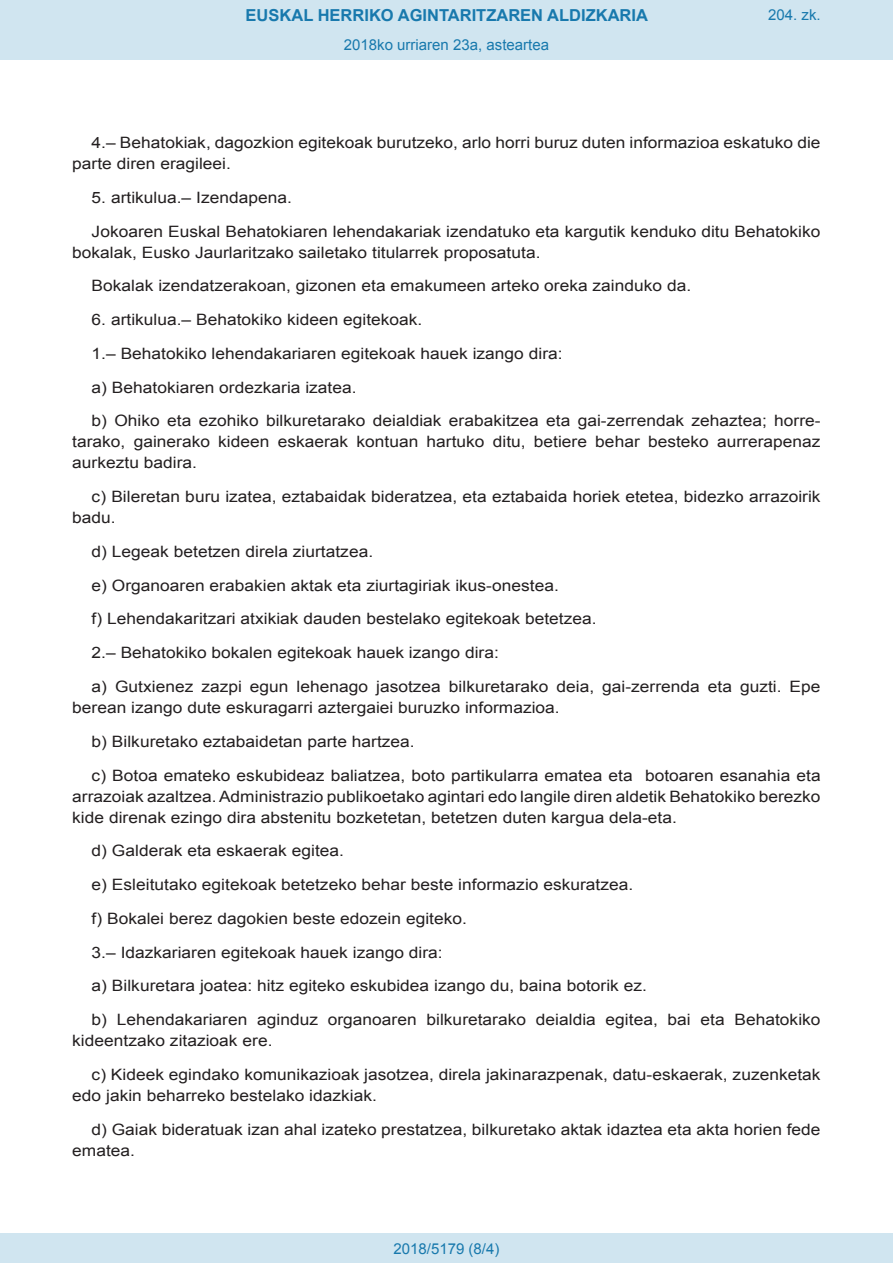
<style>
.page{position:relative;width:893px;height:1263px;background:#fff}
.page>*{position:absolute;margin:0;border:0;box-sizing:border-box;transform-origin:0 0}
.t1{font:700 16.5px "Arial";color:#1879ad}
.BOPVDetalle{font:15.6px/21px "Arial";color:#231f20;scale:1.11 1}
.Paginacion_Centro{font:15px "Arial";color:#1879ad}
</style>
<div class="page">
<div style="left:0;top:0;width:893px;height:60px;background:#d0e5f0"></div>
<div style="left:0;top:1233px;width:893px;height:30px;background:#d0e5f0"></div>
<p class="t1" style="left:246px;top:4px;width:404px">EUSKAL HERRIKO AGINTARITZAREN ALDIZKARIA</p>
<p class="Paginacion_Centro" style="left:344px;top:35px;width:207px">2018ko urriaren 23a, asteartea</p>
<p class="Paginacion_Centro" style="left:768px;top:5px;width:54px">204. zk.</p>
<p class="BOPVDetalle" style="left:72px;top:132px;width:676px;text-indent:19px">4.– Behatokiak, dagozkion egitekoak burutzeko, arlo horri buruz duten informazioa eskatuko die parte diren eragileei.</p>
<p class="BOPVDetalle" style="left:92px;top:187px;width:182px">5. artikulua.– Izendapena.</p>
<p class="BOPVDetalle" style="left:72px;top:221px;width:676px;text-indent:19px">Jokoaren Euskal Behatokiaren lehendakariak izendatuko eta kargutik kenduko ditu Behatokiko bokalak, Eusko Jaurlaritzako sailetako titularrek proposatuta.</p>
<p class="BOPVDetalle" style="left:92px;top:276px;width:542px">Bokalak izendatzerakoan, gizonen eta emakumeen arteko oreka zainduko da.</p>
<p class="BOPVDetalle" style="left:92px;top:309px;width:300px">6. artikulua.– Behatokiko kideen egitekoak.</p>
<p class="BOPVDetalle" style="left:92px;top:343px;width:426px">1.– Behatokiko lehendakariaren egitekoak hauek izango dira:</p>
<p class="BOPVDetalle" style="left:92px;top:377px;width:240px">a) Behatokiaren ordezkaria izatea.</p>
<p class="BOPVDetalle" style="left:72px;top:411px;width:676px;text-align:justify;text-indent:19px">b) Ohiko eta ezohiko bilkuretarako deialdiak erabakitzea eta gai-zerrendak zehaztea; horre&shy;tarako, gainerako kideen eskaerak kontuan hartuko ditu, betiere behar besteko aurrerapenaz aurkeztu badira.</p>
<p class="BOPVDetalle" style="left:72px;top:486px;width:676px;text-indent:19px">c) Bileretan buru izatea, eztabaidak bideratzea, eta eztabaida horiek etetea, bidezko arrazoirik badu.</p>
<p class="BOPVDetalle" style="left:92px;top:541px;width:255px">d) Legeak betetzen direla ziurtatzea.</p>
<p class="BOPVDetalle" style="left:92px;top:575px;width:422px">e) Organoaren erabakien aktak eta ziurtagiriak ikus-onestea.</p>
<p class="BOPVDetalle" style="left:92px;top:609px;width:456px">f) Lehendakaritzari atxikiak dauden bestelako egitekoak betetzea.</p>
<p class="BOPVDetalle" style="left:92px;top:642px;width:368px">2.– Behatokiko bokalen egitekoak hauek izango dira:</p>
<p class="BOPVDetalle" style="left:72px;top:676px;width:675px;text-indent:19px">a) Gutxienez zazpi egun lehenago jasotzea bilkuretarako deia, gai-zerrenda eta guzti. Epe berean izango dute eskuragarri aztergaiei buruzko informazioa.</p>
<p class="BOPVDetalle" style="left:92px;top:731px;width:293px">b) Bilkuretako eztabaidetan parte hartzea.</p>
<p class="BOPVDetalle" style="left:72px;top:765px;width:676px;text-align:justify;text-indent:19px">c) Botoa emateko eskubideaz baliatzea, boto partikularra ematea eta botoaren esanahia eta arrazoiak azaltzea. Administrazio publikoetako agintari edo langile diren aldetik Behatokiko berezko kide direnak ezingo dira abstenitu bozketetan, betetzen duten kargua dela-eta.</p>
<p class="BOPVDetalle" style="left:92px;top:840px;width:229px">d) Galderak eta eskaerak egitea.</p>
<p class="BOPVDetalle" style="left:92px;top:874px;width:489px">e) Esleitutako egitekoak betetzeko behar beste informazio eskuratzea.</p>
<p class="BOPVDetalle" style="left:92px;top:908px;width:340px">f) Bokalei berez dagokien beste edozein egiteko.</p>
<p class="BOPVDetalle" style="left:92px;top:942px;width:318px">3.– Idazkariaren egitekoak hauek izango dira:</p>
<p class="BOPVDetalle" style="left:92px;top:975px;width:502px">a) Bilkuretara joatea: hitz egiteko eskubidea izango du, baina botorik ez.</p>
<p class="BOPVDetalle" style="left:72px;top:1009px;width:676px;text-indent:19px">b) Lehendakariaren aginduz organoaren bilkuretarako deialdia egitea, bai eta Behatokiko kideentzako zitazioak ere.</p>
<p class="BOPVDetalle" style="left:72px;top:1064px;width:676px;text-indent:19px">c) Kideek egindako komunikazioak jasotzea, direla jakinarazpenak, datu-eskaerak, zuzenketak edo jakin beharreko bestelako idazkiak.</p>
<p class="BOPVDetalle" style="left:72px;top:1119px;width:676px;text-indent:19px">d) Gaiak bideratuak izan ahal izateko prestatzea, bilkuretako aktak idaztea eta akta horien fede ematea.</p>
<p class="Paginacion_Centro" style="left:393px;top:1238px;width:107px">2018/5179 (8/4)</p>
</div>
